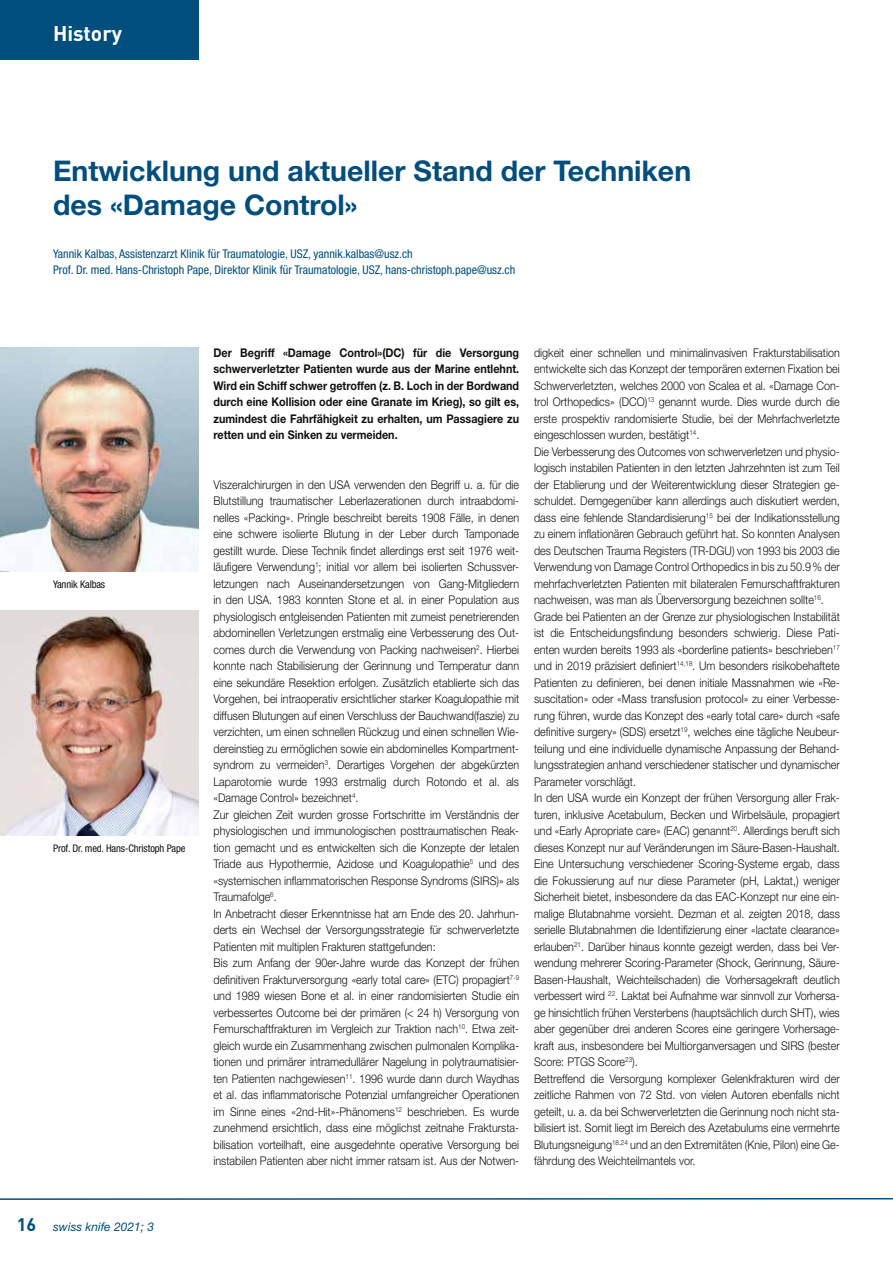
<style>
.page{position:relative;width:893px;height:1263px;background:#fff}
.page>*{position:absolute;margin:0;border:0;box-sizing:border-box;transform-origin:0 0}
.t1{font:700 28.5px/34.2px "Helvetica Neue";color:#004e7d}
.t2{font:700 21px "DIN";color:#fff}
.t3{font:300 12px/16.5px "Helvetica Neue";color:#12120d;scale:.9 1}
.t4{font:700 12px/16.5px "Helvetica Neue";color:#12120d;text-align:justify;scale:.9 1}
.t5{font:condensed 12px/16.5px "Helvetica Neue";color:#004e7d}
.t6{font:italic 12px "Helvetica Neue";color:#004e7d}
.t7{font:condensed 10.5px "Helvetica Neue";letter-spacing:-.01em;color:#12120d}
.s1{font-family:"DIN";font-weight:700;font-style:normal;font-size:18px}
</style>
<div class="page">
<svg style="left:0;top:1198px;width:893px;height:2px"></svg>
<div style="left:0;top:0;width:199px;height:60px;background:#004e7d"></div>
<img style="left:0;top:347px;width:199px;height:224px">
<img style="left:0;top:611px;width:199px;height:224px">
<h2 class="t2" style="left:53px;top:20px;width:71px">History</h2>
<h1 class="t1" style="left:53px;top:153px;width:640px">Entwicklung und aktueller Stand der Techniken des «Damage Control»</h1>
<p class="t5" style="left:53px;top:245px;width:464px">Yannik Kalbas, Assistenzarzt Klinik für Traumatologie, USZ, yannik.kalbas@usz.ch<br>Prof. Dr. med. Hans-Christoph Pape, Direktor Klinik für Traumatologie, USZ, hans-christoph.pape@usz.ch</p>
<p class="t7" style="left:53px;top:578px;width:54px">Yannik Kalbas</p>
<p class="t7" style="left:53px;top:842px;width:134px">Prof. Dr. med. Hans-Christoph Pape</p>
<p class="t6" style="left:17px;top:1219px;width:139px"><span class="s1">16</span> swiss knife 2021; 3</p>
<p class="t4" style="left:213px;top:344px;width:341px">Der Begriff «Damage Control»(DC) für die Versorgung schwerverletzter Patienten wurde aus der Marine entlehnt.<br>Wird ein Schiff schwer getroffen (z. B. Loch in der Bordwand durch eine Kollision oder eine Granate im Krieg), so gilt es, zumindest die Fahrfähigkeit zu erhalten, um Passagiere zu retten und ein Sinken zu vermeiden.</p>
<p class="t3" style="left:213px;top:476px;width:341px">Viszeralchirurgen in den USA verwenden den Begriff u. a. für die Blutstillung traumatischer Leberlazerationen durch intraabdomi&shy;nelles «Packing». Pringle beschreibt bereits 1908 Fälle, in denen eine schwere isolierte Blutung in der Leber durch Tamponade gestillt wurde. Diese Technik findet allerdings erst seit 1976 weit&shy;läufigere Verwendung<sup>1</sup>; initial vor allem bei isolierten Schussver&shy;letzungen nach Auseinandersetzungen von Gang-Mitgliedern in den USA. 1983 konnten Stone et al. in einer Population aus physiologisch entgleisenden Patienten mit zumeist penetrierenden abdominellen Verletzungen erstmalig eine Verbesserung des Out&shy;comes durch die Verwendung von Packing nachweisen<sup>2</sup>. Hierbei konnte nach Stabilisierung der Gerinnung und Temperatur dann eine sekundäre Resektion erfolgen. Zusätzlich etablierte sich das Vorgehen, bei intraoperativ ersichtlicher starker Koagulopathie mit diffusen Blutungen auf einen Verschluss der Bauchwand(faszie) zu verzichten, um einen schnellen Rückzug und einen schnellen Wie&shy;dereinstieg zu ermöglichen sowie ein abdominelles Kompartment&shy;syndrom zu vermeiden<sup>3</sup>. Derartiges Vorgehen der abgekürzten Laparotomie wurde 1993 erstmalig durch Rotondo et al. als «Damage Control» bezeichnet<sup>4</sup>.<br>Zur gleichen Zeit wurden grosse Fortschritte im Verständnis der physiologischen und immunologischen posttraumatischen Reak&shy;tion gemacht und es entwickelten sich die Konzepte der letalen Triade aus Hypothermie, Azidose und Koagulopathie<sup>5</sup> und des «systemischen inflammatorischen Response Syndroms (SIRS)» als Traumafolge<sup>6</sup>.<br>In Anbetracht dieser Erkenntnisse hat am Ende des 20. Jahrhun&shy;derts ein Wechsel der Versorgungsstrategie für schwerverletzte Patienten mit multiplen Frakturen stattgefunden:<br>Bis zum Anfang der 90er-Jahre wurde das Konzept der frühen definitiven Frakturversorgung «early total care» (ETC) propagiert<sup>7-9 </sup>und 1989 wiesen Bone et al. in einer randomisierten Studie ein verbessertes Outcome bei der primären (&lt; 24 h) Versorgung von Femurschaftfrakturen im Vergleich zur Traktion nach<sup>10</sup>. Etwa zeit&shy;gleich wurde ein Zusammenhang zwischen pulmonalen Komplika&shy;tionen und primärer intramedullärer Nagelung in polytraumatisier&shy;ten Patienten nachgewiesen<sup>11</sup>. 1996 wurde dann durch Waydhas et al. das inflammatorische Potenzial umfangreicher Operationen im Sinne eines «2nd-Hit»-Phänomens<sup>12</sup> beschrieben. Es wurde zunehmend ersichtlich, dass eine möglichst zeitnahe Fraktursta&shy;bilisation vorteilhaft, eine ausgedehnte operative Versorgung bei instabilen Patienten aber nicht immer ratsam ist. Aus der Notwen-</p>
<p class="t3" style="left:534px;top:344px;width:341px">digkeit einer schnellen und minimalinvasiven Frakturstabilisation entwickelte sich das Konzept der temporären externen Fixation bei Schwerverletzten, welches 2000 von Scalea et al. «Damage Con&shy;trol Orthopedics» (DCO)<sup>13</sup> genannt wurde. Dies wurde durch die erste prospektiv randomisierte Studie, bei der Mehrfachverletzte eingeschlossen wurden, bestätigt<sup>14</sup>.<br>Die Verbesserung des Outcomes von schwerverletzen und physio&shy;logisch instabilen Patienten in den letzten Jahrzehnten ist zum Teil der Etablierung und der Weiterentwicklung dieser Strategien ge&shy;schuldet. Demgegenüber kann allerdings auch diskutiert werden, dass eine fehlende Standardisierung<sup>15</sup> bei der Indikationsstellung zu einem inflationären Gebrauch geführt hat. So konnten Analysen des Deutschen Trauma Registers (TR-DGU) von 1993 bis 2003 die Verwendung von Damage Control Orthopedics in bis zu 50.9% der mehrfachverletzten Patienten mit bilateralen Femurschaftfrakturen nachweisen, was man als Überversorgung bezeichnen sollte<sup>16</sup>.<br>Grade bei Patienten an der Grenze zur physiologischen Instabilität ist die Entscheidungsfindung besonders schwierig. Diese Pati&shy;enten wurden bereits 1993 als «borderline patients» beschrieben<sup>17 </sup>und in 2019 präzisiert definiert<sup>14,18</sup>. Um besonders risikobehaftete Patienten zu definieren, bei denen initiale Massnahmen wie «Re&shy;suscitation» oder «Mass transfusion protocol» zu einer Verbesse&shy;rung führen, wurde das Konzept des «early total care» durch «safe definitive surgery» (SDS) ersetzt<sup>19</sup>, welches eine tägliche Neubeur&shy;teilung und eine individuelle dynamische Anpassung der Behand&shy;lungsstrategien anhand verschiedener statischer und dynamischer Parameter vorschlägt.<br>In den USA wurde ein Konzept der frühen Versorgung aller Frak&shy;turen, inklusive Acetabulum, Becken und Wirbelsäule, propagiert und «Early Apropriate care» (EAC) genannt<sup>20</sup>. Allerdings beruft sich dieses Konzept nur auf Veränderungen im Säure-Basen-Haushalt.<br>Eine Untersuchung verschiedener Scoring-Systeme ergab, dass die Fokussierung auf nur diese Parameter (pH, Laktat,) weniger Sicherheit bietet, insbesondere da das EAC-Konzept nur eine ein&shy;malige Blutabnahme vorsieht. Dezman et al. zeigten 2018, dass serielle Blutabnahmen die Identifizierung einer «lactate clearance» erlauben<sup>21</sup>. Darüber hinaus konnte gezeigt werden, dass bei Ver&shy;wendung mehrerer Scoring-Parameter (Shock, Gerinnung, Säure-Basen-Haushalt, Weichteilschaden) die Vorhersagekraft deutlich verbessert wird <sup>22</sup>. Laktat bei Aufnahme war sinnvoll zur Vorhersa&shy;ge hinsichtlich frühen Versterbens (hauptsächlich durch SHT), wies aber gegenüber drei anderen Scores eine geringere Vorhersage&shy;kraft aus, insbesondere bei Multiorganversagen und SIRS (bester Score: PTGS Score<sup>23</sup>).<br>Bettreffend die Versorgung komplexer Gelenkfrakturen wird der zeitliche Rahmen von 72 Std. von vielen Autoren ebenfalls nicht geteilt, u. a. da bei Schwerverletzten die Gerinnung noch nicht sta&shy;bilisiert ist. Somit liegt im Bereich des Azetabulums eine vermehrte Blutungsneigung<sup>18,24</sup> und an den Extremitäten (Knie, Pilon) eine Ge&shy;fährdung des Weichteilmantels vor.</p>
</div>
